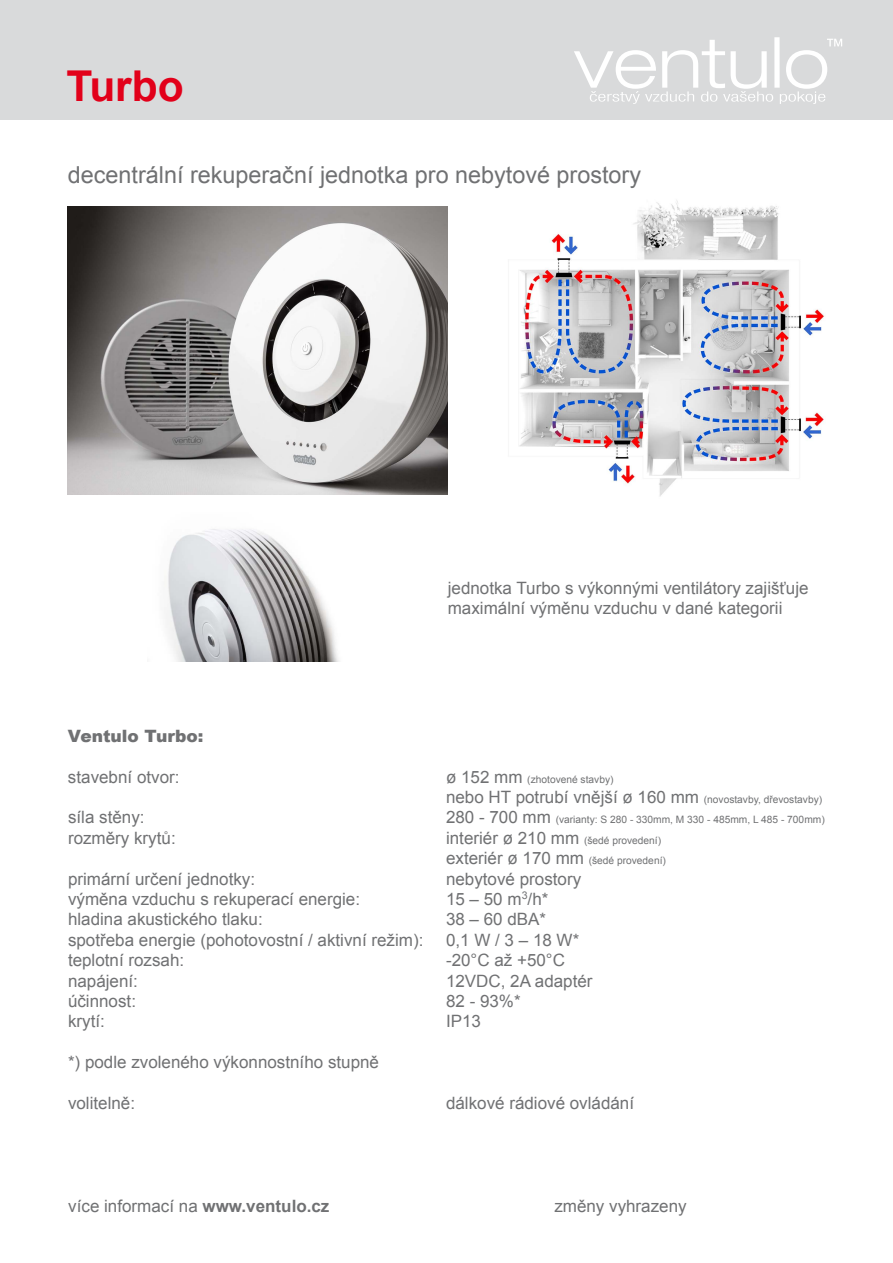
<style>
.page{position:relative;width:893px;height:1263px;background:#fff}
.page>*{position:absolute;margin:0;border:0;box-sizing:border-box;transform-origin:0 0}
.t1{font:700 42.45px "Arial";color:#e2001a}
.t2{font:23.4px "Arial";color:#707173}
.t3{font:16.95px/20.4px "Arial";color:#707173}
.t4{font:900 16.95px "Arial";color:#707173}
.t5{font:10.2px/20.4px "Arial";color:#707173}
.s1{font-size:16.95px}
.s2{font-size:10.2px}
.s3{font-weight:700}
</style>
<div class="page">
<div style="left:0;top:0;width:893px;height:119px;background:#d9dadb"></div>
<img style="left:519px;top:200px;width:305px;height:296px">
<div style="left:462px;top:471px;width:139px;height:38px;background:#fff"></div>
<div style="left:774px;top:37px;width:6px;height:51px;background:#fff"></div>
<svg style="left:574px;top:40px;width:199px;height:64px"></svg>
<svg style="left:780px;top:39px;width:62px;height:65px"></svg>
<img style="left:166px;top:529px;width:173px;height:132px">
<img style="left:68px;top:206px;width:379px;height:288px">
<h1 class="t1" style="left:67px;top:58px;width:119px">Turbo</h1>
<h2 class="t2" style="left:68px;top:160px;width:575px">decentrální rekuperační jednotka pro nebytové prostory</h2>
<p class="t3" style="left:448px;top:578px;width:362px">jednotka Turbo s výkonnými ventilátory zajišťuje maximální výměnu vzduchu v dané kategorii</p>
<p class="t4" style="left:68px;top:723px;width:137px">Ventulo Turbo:</p>
<p class="t3" style="left:68px;top:766px;width:113px">stavební otvor:</p>
<p class="t5" style="left:446px;top:769px;width:169px"><span class="s1">ø 152 mm</span> (zhotovené stavby)</p>
<p class="t3" style="left:446px;top:787px;width:378px">nebo HT potrubí vnější ø 160 mm <span class="s2">(novostavby, dřevostavby)</span></p>
<p class="t3" style="left:68px;top:807px;width:78px">síla stěny:</p>
<p class="t5" style="left:446px;top:810px;width:380px"><span class="s1">280 - 700 mm</span> (varianty: S 280 - 330mm, M 330 - 485mm, L 485 - 700mm)</p>
<p class="t3" style="left:68px;top:828px;width:109px">rozměry krytů:</p>
<p class="t5" style="left:446px;top:830px;width:221px"><span class="s1">interiér ø 210 mm</span> (šedé provedení) <span class="s1">exteriér ø 170 mm</span> (šedé provedení)</p>
<p class="t3" style="left:68px;top:869px;width:189px">primární určení jednotky:</p>
<p class="t3" style="left:446px;top:869px;width:137px">nebytové prostory</p>
<p class="t3" style="left:68px;top:889px;width:294px">výměna vzduchu s rekuperací energie:</p>
<p class="t3" style="left:446px;top:889px;width:104px">15 – 50 m<sup>3</sup>/h*</p>
<p class="t3" style="left:68px;top:909px;width:196px">hladina akustického tlaku:</p>
<p class="t3" style="left:446px;top:909px;width:102px">38 – 60 dBA*</p>
<p class="t3" style="left:68px;top:930px;width:357px">spotřeba energie (pohotovostní / aktivní režim):</p>
<p class="t3" style="left:446px;top:930px;width:135px">0,1 W / 3 – 18 W*</p>
<p class="t3" style="left:68px;top:950px;width:118px">teplotní rozsah:</p>
<p class="t3" style="left:446px;top:950px;width:121px">-20°C až +50°C</p>
<p class="t3" style="left:68px;top:971px;width:71px">napájení:</p>
<p class="t3" style="left:446px;top:971px;width:148px">12VDC, 2A adaptér</p>
<p class="t3" style="left:68px;top:991px;width:70px">účinnost:</p>
<p class="t3" style="left:446px;top:991px;width:76px">82 - 93%*</p>
<p class="t3" style="left:68px;top:1011px;width:38px">krytí:</p>
<p class="t3" style="left:446px;top:1011px;width:36px">IP13</p>
<p class="t3" style="left:68px;top:1052px;width:313px">*) podle zvoleného výkonnostního stupně</p>
<p class="t3" style="left:68px;top:1093px;width:69px">volitelně:</p>
<p class="t3" style="left:446px;top:1093px;width:190px">dálkové rádiové ovládání</p>
<p class="t3" style="left:68px;top:1196px;width:263px">více informací na <span class="s3">www.ventulo.cz</span></p>
<p class="t3" style="left:554px;top:1196px;width:134px">změny vyhrazeny</p>
</div>
